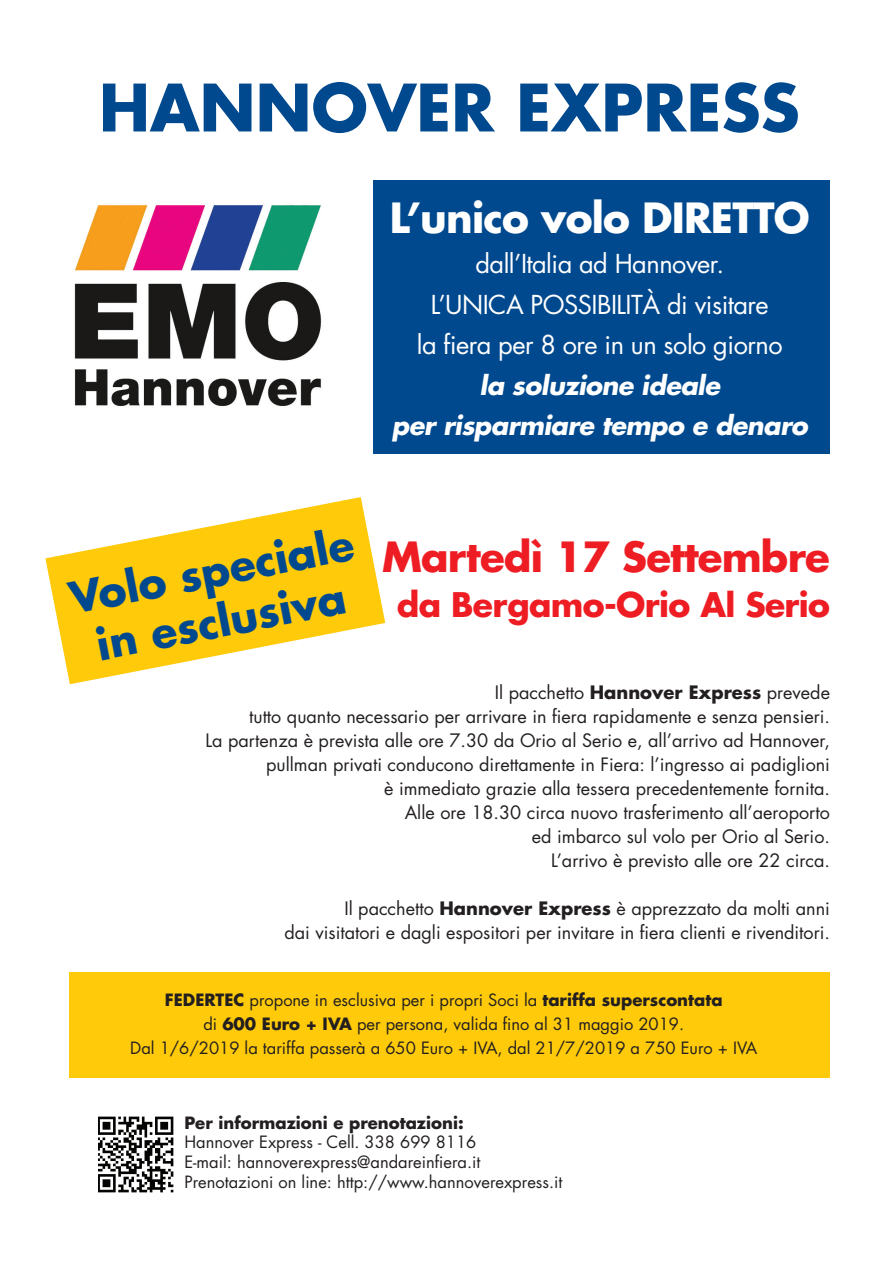
<style>
.page{position:relative;width:893px;height:1263px;background:#fff}
.page>*{position:absolute;margin:0;border:0;box-sizing:border-box;transform-origin:0 0}
.t1{font:700 63.6px "Futura";color:#01498e}
.t2{font:700 42.3px "Futura";color:#01498e}
.t3{font:700 40.5px "Futura";letter-spacing:-.02em;color:#ee1d23}
.t4{font:700 40.5px "Futura";letter-spacing:-.02em;color:#fff}
.t5{font:700 33px "Futura";letter-spacing:-.02em;color:#ee1d23}
.t6{font:italic 700 25.5px/40.5px "Futura";letter-spacing:-.02em;color:#fff;text-align:center}
.t7{font:25.35px/40.5px "Futura";letter-spacing:-.02em;color:#fff;text-align:center}
.t8{font:18px/24px "Futura";color:#231f20;text-align:right}
.t9{font:16.5px/19.8px "Futura";color:#231f20}
.t10{font:700 16.5px "Futura";color:#231f20}
.s1{font-weight:700}
.s2{font-size:31.65px}
</style>
<div class="page">
<img style="left:74px;top:205px;width:248px;height:202px">
<svg style="left:45px;top:497px;width:340px;height:187px;fill:#feca0a"></svg>
<div style="left:69px;top:972px;width:761px;height:105px;background:#feca0a"></div>
<div style="left:373px;top:181px;width:456px;height:273px;background:#01498e"></div>
<img style="left:99px;top:1116px;width:75px;height:77px">
<h1 class="t1" style="left:99px;top:65px;width:702px">HANNOVER EXPRESS</h1>
<h3 class="t4" style="left:390px;top:191px;width:422px">L’unico volo DIRETTO</h3>
<h3 class="t7" style="left:417px;top:244px;width:367px">dall’Italia ad Hannover.<br>L’UNICA POSSIBILITÀ di visitare<br>la fiera per 8 ore in un solo giorno</h3>
<h3 class="t6" style="left:392px;top:365px;width:417px">la soluzione ideale<br>per risparmiare tempo e denaro</h3>
<h2 class="t2" style="left:64px;top:571px;width:290px;rotate:-11deg">Volo speciale</h2>
<h3 class="t3" style="left:382px;top:530px;width:449px">Martedì 17 Settembre</h3>
<h2 class="t2" style="left:92px;top:617px;width:255px;rotate:-11deg">in esclusiva</h2>
<p class="t8" style="left:205px;top:680px;width:626px">Il pacchetto <span class="s1">Hannover Express</span> prevede<br>tutto quanto necessario per arrivare in fiera rapidamente e senza pensieri.<br>La partenza è prevista alle ore 7.30 da Orio al Serio e, all’arrivo ad Hannover, pullman privati conducono direttamente in Fiera: l’ingresso ai padiglioni<br>è immediato grazie alla tessera precedentemente fornita.<br>Alle ore 18.30 circa nuovo trasferimento all’aeroporto<br>ed imbarco sul volo per Orio al Serio.<br>L’arrivo è previsto alle ore 22 circa.</p>
<p class="t8" style="left:284px;top:896px;width:547px">Il pacchetto <span class="s1">Hannover Express</span> è apprezzato da molti anni<br>dai visitatori e dagli espositori per invitare in fiera clienti e rivenditori.</p>
<h3 class="t5" style="left:397px;top:583px;width:435px">da Bergamo-Orio A<span class="s2">l</span> Serio</h3>
<p class="t9" style="left:130px;top:988px;width:629px;line-height:24px;text-align:center"><span class="s1">FEDERTEC</span> propone in esclusiva per i propri Soci la <span class="s1">tariffa superscontata<br></span>di <span class="s1">600 Euro + IVA</span> per persona, valida fino al 31 maggio 2019.<br>Dal 1/6/2019 la tariffa passerà a 650 Euro + IVA, dal 21/7/2019 a 750 Euro + IVA</p>
<p class="t10" style="left:184px;top:1111px;width:281px">Per informazioni e prenotazioni:</p>
<p class="t9" style="left:184px;top:1133px;width:380px">Hannover Express - Cell. 338 699 8116<br>E-mail: hannoverexpress@andareinfiera.it<br>Prenotazioni on line: http://www.hannoverexpress.it</p>
</div>
